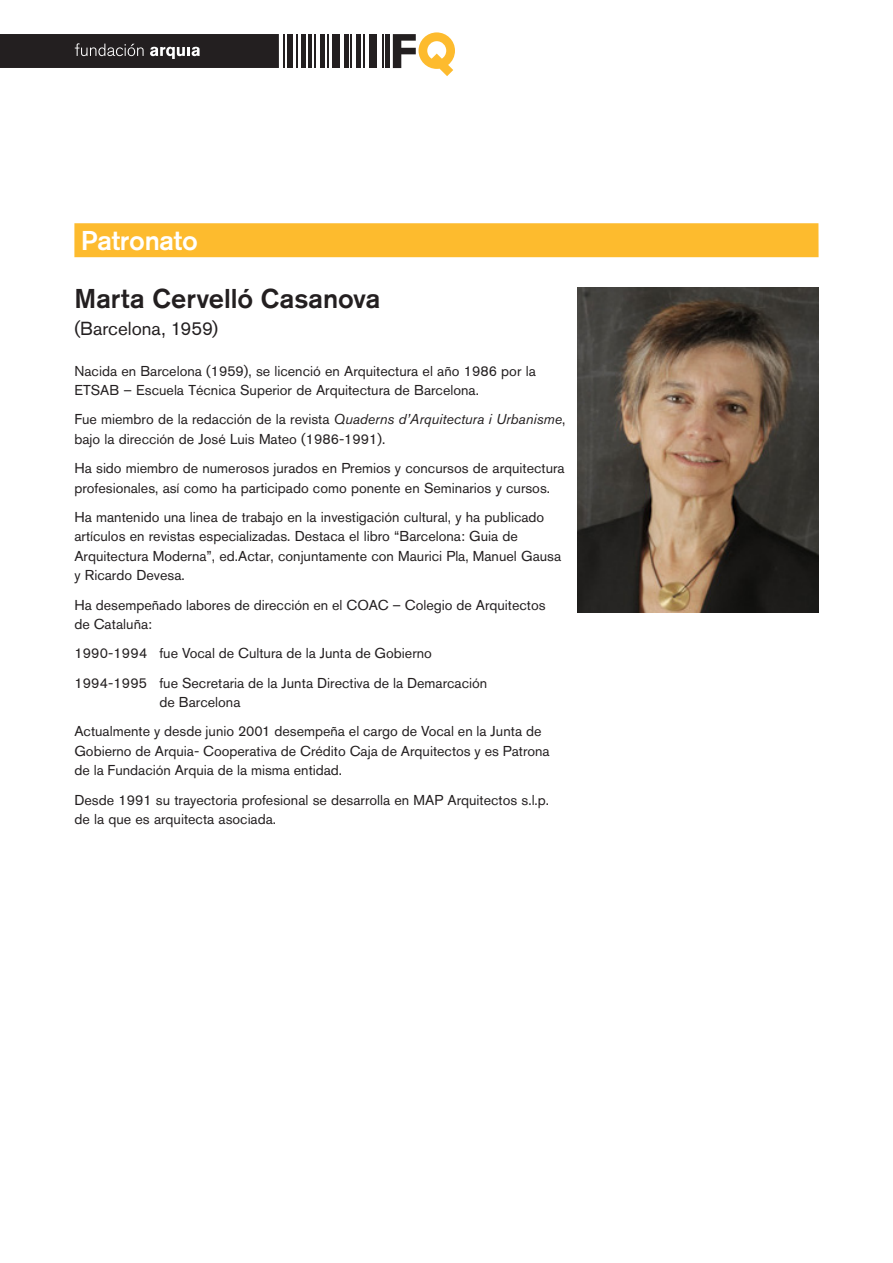
<style>
.page{position:relative;width:893px;height:1263px;background:#fff}
.page>*{position:absolute;margin:0;border:0;box-sizing:border-box;transform-origin:0 0}
.t1{font:500 27px "Akzidenz Grotesk Pro";color:#231f20}
.t2{font:500 27px "Akzidenz Grotesk Pro";letter-spacing:-.01em;color:#fff}
.t3{font:18.75px "Akzidenz Grotesk Pro";color:#231f20}
.Pa0{font:14.25px/19.5px "Akzidenz Grotesk Pro";color:#231f20}
.s1{font-style:italic}
</style>
<div class="page">
<img style="left:578px;top:288px;width:241px;height:325px">
<div style="left:332px;top:34px;width:8px;height:34px;background:#231f20"></div>
<hr style="left:327px;top:34px;width:2px;height:34px;background:#231f20">
<div style="left:320px;top:34px;width:5px;height:34px;background:#231f20"></div>
<hr style="left:314px;top:34px;width:2px;height:34px;background:#231f20">
<hr style="left:308px;top:34px;width:4px;height:34px;background:#231f20">
<div style="left:301px;top:34px;width:5px;height:34px;background:#231f20"></div>
<hr style="left:296px;top:34px;width:1px;height:34px;background:#231f20">
<div style="left:287px;top:34px;width:5px;height:34px;background:#231f20"></div>
<hr style="left:283px;top:34px;width:2px;height:34px;background:#231f20">
<hr style="left:382px;top:34px;width:2px;height:34px;background:#231f20">
<div style="left:385px;top:34px;width:5px;height:34px;background:#231f20"></div>
<svg style="left:393px;top:32px;width:62px;height:44px"></svg>
<div style="left:369px;top:34px;width:7px;height:34px;background:#231f20"></div>
<hr style="left:363px;top:34px;width:2px;height:34px;background:#231f20">
<div style="left:356px;top:34px;width:5px;height:34px;background:#231f20"></div>
<hr style="left:350px;top:34px;width:2px;height:34px;background:#231f20">
<div style="left:344px;top:34px;width:5px;height:34px;background:#231f20"></div>
<div style="left:0;top:34px;width:279px;height:34px;background:#231f20"></div>
<svg style="left:150px;top:47px;width:50px;height:12px"></svg>
<svg style="left:75px;top:43px;width:69px;height:13px"></svg>
<div style="left:74px;top:223px;width:745px;height:34px;background:#fdbb2e"></div>
<p class="t2" style="left:81px;top:223px;width:119px">Patronato</p>
<p class="t1" style="left:74px;top:281px;width:308px">Marta Cervelló Casanova</p>
<p class="t3" style="left:74px;top:316px;width:145px">(Barcelona, 1959)</p>
<p class="Pa0" style="left:74px;top:361px;width:463px">Nacida en Barcelona (1959), se licenció en Arquitectura el año 1986 por la<br>ETSAB – Escuela Técnica Superior de Arquitectura de Barcelona.</p>
<p class="Pa0" style="left:74px;top:410px;width:493px">Fue miembro de la redacción de la revista <span class="s1">Quaderns d’Arquitectura i Urbanisme</span>, bajo la dirección de José Luis Mateo (1986-1991).</p>
<p class="Pa0" style="left:74px;top:458px;width:492px">Ha sido miembro de numerosos jurados en Premios y concursos de arquitectura profesionales, así como ha participado como ponente en Seminarios y cursos.</p>
<p class="Pa0" style="left:74px;top:507px;width:488px">Ha mantenido una linea de trabajo en la investigación cultural, y ha publicado artículos en revistas especializadas. Destaca el libro “Barcelona: Guia de Arquitectura Moderna”, ed.Actar, conjuntamente con Maurici Pla, Manuel Gausa y Ricardo Devesa.</p>
<p class="Pa0" style="left:74px;top:595px;width:473px">Ha desempeñado labores de dirección en el COAC – Colegio de Arquitectos de Cataluña:</p>
<p class="Pa0" style="left:74px;top:644px;width:359px">1990-1994 fue Vocal de Cultura de la Junta de Gobierno</p>
<p class="Pa0" style="left:159px;top:673px;width:329px;text-indent:-85px">1994-1995 fue Secretaria de la Junta Directiva de la Demarcación de Barcelona</p>
<p class="Pa0" style="left:74px;top:722px;width:477px">Actualmente y desde junio 2001 desempeña el cargo de Vocal en la Junta de<br>Gobierno de Arquia- Cooperativa de Crédito Caja de Arquitectos y es Patrona de la Fundación Arquia de la misma entidad.</p>
<p class="Pa0" style="left:74px;top:790px;width:476px">Desde 1991 su trayectoria profesional se desarrolla en MAP Arquitectos s.l.p. de la que es arquitecta asociada.</p>
</div>
